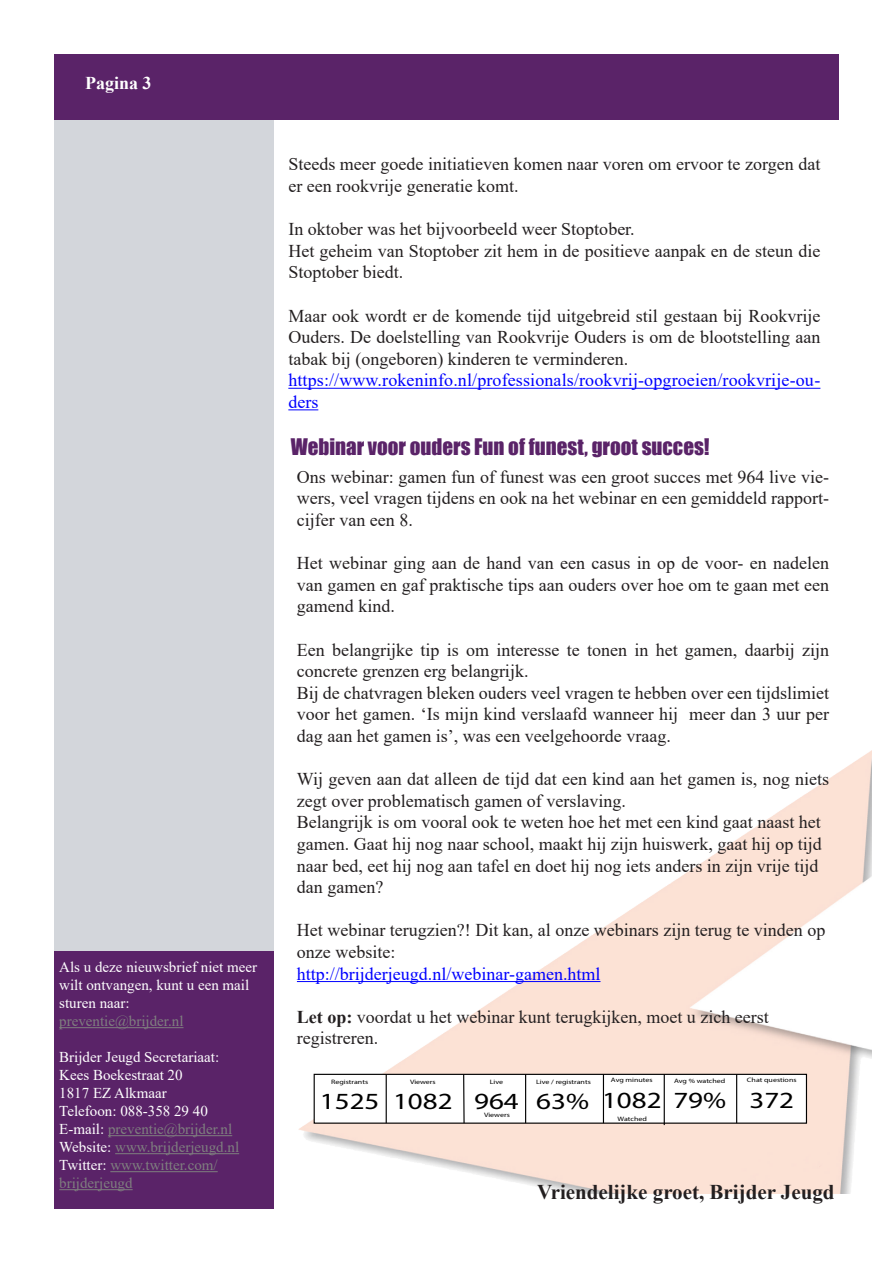
<style>
.page{position:relative;width:893px;height:1263px;background:#fff}
.page>*{position:absolute;margin:0;border:0;box-sizing:border-box;transform-origin:0 0}
.t1{font:23.25px "Myriad Pro";color:#000;scale:1.25 1}
.t2{font:21px "Impact";color:#5a2368}
.t3{font:700 21px "Times New Roman";color:#231f20}
.t4{font:18px/21.6px "Times New Roman";color:#231f20}
.t5{font:18px/21.6px "Times New Roman";letter-spacing:.005em;color:#00f}
.t6{font:700 18px "Times New Roman";color:#fff}
.t7{font:15px/18px "Times New Roman";color:#7f7f7f}
.t8{font:15px/18px "Times New Roman";color:#fff}
.t9{font:6.3px "Myriad Pro";color:#000;scale:1.25 1}
.s1{color:#fff}
.s2{color:#00f}
.s3{font-weight:700}
</style>
<div class="page">
<div style="left:54px;top:57px;width:220px;height:1151px;background:#d3d6db"></div>
<div style="left:54px;top:950px;width:220px;height:258px;background:#5a2368"></div>
<hr style="left:59px;top:1027px;width:125px;height:1px;background:#7f7f7f">
<hr style="left:108px;top:1135px;width:124px;height:1px;background:#7f7f7f">
<hr style="left:115px;top:1153px;width:124px;height:1px;background:#7f7f7f">
<hr style="left:110px;top:1171px;width:108px;height:1px;background:#7f7f7f">
<hr style="left:59px;top:1189px;width:74px;height:1px;background:#7f7f7f">
<div style="left:54px;top:54px;width:785px;height:65px;background:#5a2368"></div>
<img style="left:296px;top:751px;width:575px;height:442px">
<hr style="left:297px;top:981px;width:303px;height:1px;background:#00f">
<hr style="left:288px;top:388px;width:532px;height:1px;background:#00f">
<hr style="left:288px;top:409px;width:30px;height:1px;background:#00f">
<div style="left:314px;top:1074px;width:492px;height:49px;background:#fff"></div>
<div style="left:314px;top:1074px;width:493px;height:50px;border:1px solid #000"></div>
<hr style="left:386px;top:1074px;width:1px;height:49px;background:#000">
<hr style="left:463px;top:1074px;width:2px;height:49px;background:#000">
<hr style="left:525px;top:1074px;width:1px;height:49px;background:#000">
<hr style="left:603px;top:1074px;width:1px;height:49px;background:#000">
<hr style="left:664px;top:1074px;width:1px;height:51px;background:#000">
<hr style="left:736px;top:1074px;width:1px;height:49px;background:#000">
<p class="t6" style="left:85px;top:70px;width:68px">Pagina 3</p>
<p class="t8" style="left:59px;top:957px;width:199px">Als u deze nieuwsbrief niet meer wilt ontvangen, kunt u een mail sturen naar:</p>
<p class="t7" style="left:59px;top:1011px;width:126px">preventie@brijder.nl</p>
<p class="t8" style="left:59px;top:1047px;width:161px">Brijder Jeugd Secretariaat:</p>
<p class="t8" style="left:59px;top:1065px;width:125px">Kees Boekestraat 20</p>
<p class="t7" style="left:59px;top:1083px;width:181px"><span class="s1">1817 EZ Alkmaar<br>Telefoon: 088-358 29 40<br>E-mail:</span> preventie@brijder.nl<br><span class="s1">Website:</span> www.brijderjeugd.nl<br><span class="s1">Twitter:</span> www.twitter.com/ brijderjeugd</p>
<p class="t4" style="left:288px;top:153px;width:534px">Steeds meer goede initiatieven komen naar voren om ervoor te zorgen dat er een rookvrije generatie komt.</p>
<p class="t4" style="left:288px;top:218px;width:348px">In oktober was het bijvoorbeeld weer Stoptober.</p>
<p class="t4" style="left:288px;top:239px;width:534px">Het geheim van Stoptober zit hem in de positieve aanpak en de steun die<br>Stoptober biedt.</p>
<p class="t4" style="left:288px;top:304px;width:534px;text-align:justify">Maar ook wordt er de komende tijd uitgebreid stil gestaan bij Rookvrije Ouders. De doelstelling van Rookvrije Ouders is om de blootstelling aan tabak bij (ongeboren) kinderen te verminderen.</p>
<p class="t5" style="left:288px;top:369px;width:534px">https://www.rokeninfo.nl/professionals/rookvrij-opgroeien/rookvrije-ou&shy;ders</p>
<p class="t2" style="left:291px;top:431px;width:420px">Webinar voor ouders Fun of funest, groot succes!</p>
<p class="t4" style="left:297px;top:465px;width:534px;text-align:justify">Ons webinar: gamen fun of funest was een groot succes met 964 live vie&shy;wers, veel vragen tijdens en ook na het webinar en een gemiddeld rapport&shy;cijfer van een 8.</p>
<p class="t4" style="left:297px;top:552px;width:534px;text-align:justify">Het webinar ging aan de hand van een casus in op de voor- en nadelen van gamen en gaf praktische tips aan ouders over hoe om te gaan met een gamend kind.</p>
<p class="t4" style="left:297px;top:638px;width:534px">Een belangrijke tip is om interesse te tonen in het gamen, daarbij zijn concrete grenzen erg belangrijk.</p>
<p class="t4" style="left:297px;top:681px;width:534px;text-align:justify">Bij de chatvragen bleken ouders veel vragen te hebben over een tijdslimiet voor het gamen. ‘Is mijn kind verslaafd wanneer hij meer dan 3 uur per dag aan het gamen is’, was een veelgehoorde vraag.</p>
<p class="t4" style="left:297px;top:768px;width:534px">Wij geven aan dat alleen de tijd dat een kind aan het gamen is, nog niets zegt over problematisch gamen of verslaving.</p>
<p class="t4" style="left:297px;top:811px;width:525px">Belangrijk is om vooral ook te weten hoe het met een kind gaat naast het</p>
<p class="t4" style="left:297px;top:832px;width:526px">gamen. Gaat hij nog naar school, maakt hij zijn huiswerk, gaat hij op tijd</p>
<p class="t4" style="left:297px;top:854px;width:523px">naar bed, eet hij nog aan tafel en doet hij nog iets anders in zijn vrije tijd</p>
<p class="t4" style="left:297px;top:876px;width:88px">dan gamen?</p>
<p class="t4" style="left:297px;top:919px;width:530px">Het webinar terugzien?! Dit kan, al onze webinars zijn terug te vinden op onze website:<br><span class="s2">http://brijderjeugd.nl/webinar-gamen.html</span></p>
<p class="t4" style="left:297px;top:1005px;width:473px"><span class="s3">Let op:</span> voordat u het webinar kunt terugkijken, moet u zich eerst registreren.</p>
<p class="t9" style="left:331px;top:1078px;width:31px">Registrants</p>
<p class="t1" style="left:320px;top:1087px;width:49px">1525</p>
<p class="t9" style="left:410px;top:1078px;width:22px">Viewers</p>
<p class="t1" style="left:393px;top:1087px;width:49px">1082</p>
<p class="t9" style="left:490px;top:1078px;width:12px">Live</p>
<p class="t1" style="left:474px;top:1087px;width:37px">964</p>
<p class="t9" style="left:484px;top:1111px;width:22px">Viewers</p>
<p class="t9" style="left:536px;top:1077px;width:45px">Live / registrants</p>
<p class="t1" style="left:536px;top:1087px;width:44px">63%</p>
<p class="t9" style="left:611px;top:1076px;width:35px">Avg minutes</p>
<p class="t1" style="left:602px;top:1086px;width:49px">1082</p>
<p class="t9" style="left:618px;top:1115px;width:25px">Watched</p>
<p class="t9" style="left:674px;top:1076px;width:43px">Avg % watched</p>
<p class="t1" style="left:673px;top:1086px;width:44px">79%</p>
<p class="t9" style="left:747px;top:1076px;width:41px">Chat questions</p>
<p class="t1" style="left:749px;top:1086px;width:37px">372</p>
<p class="t3" style="left:537px;top:1176px;width:299px">Vriendelijke groet, Brijder Jeugd</p>
</div>
